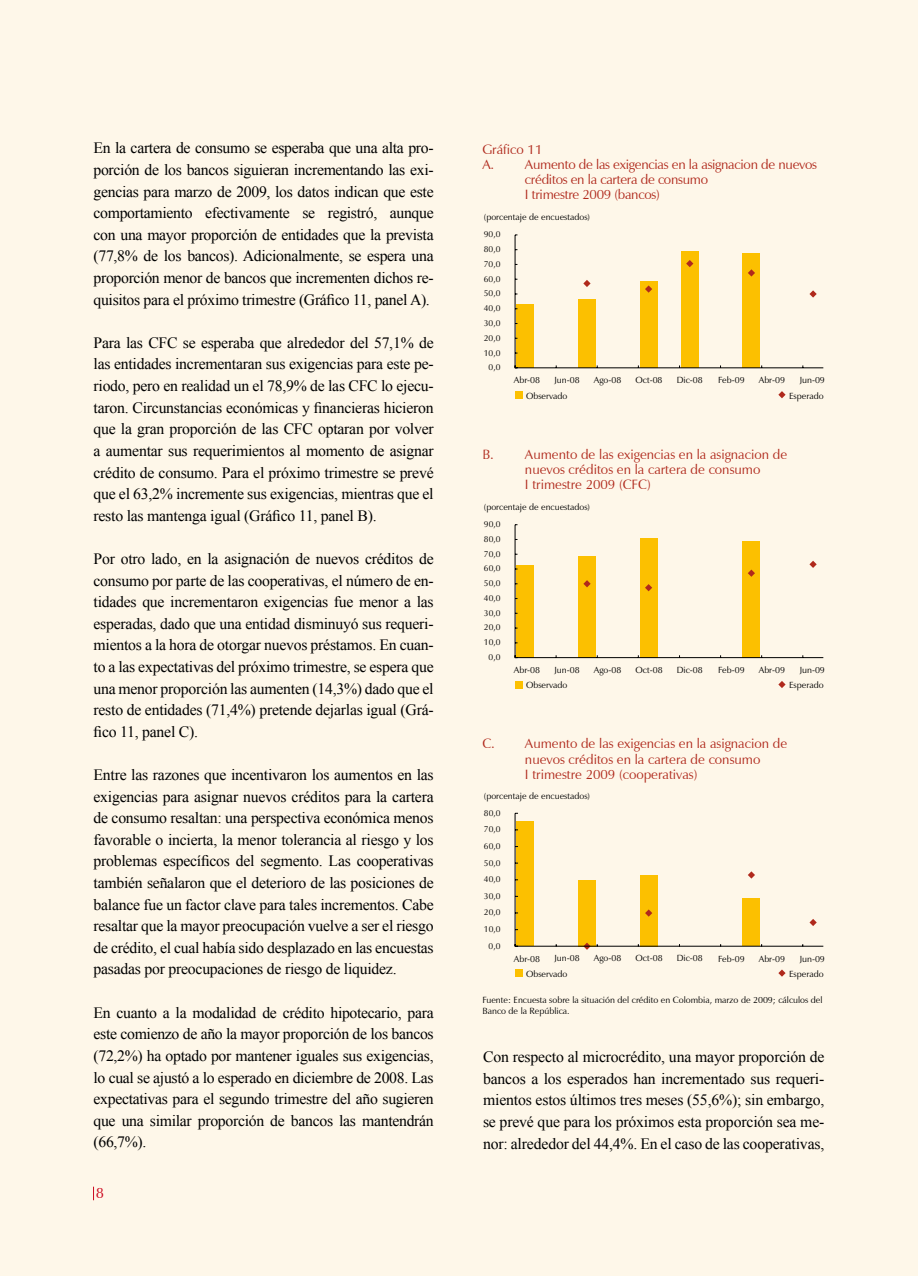
<style>
.page{position:relative;width:918px;height:1276px;background:#fff}
.page>*{position:absolute;margin:0;border:0;box-sizing:border-box;transform-origin:0 0}
.t1{font:15.75px/21.6px "Times New Roman";letter-spacing:-.015em;color:#000;text-align:justify}
.t2{font:13.5px/15px "Zapf Humanist 601 BT";color:#b0291c}
.t3{font:13.5px "Zapf Humanist 601 BT";letter-spacing:-.02em;color:#b0291c}
.t4{font:9px/10.8px "Zapf Humanist 601 BT";color:#000}
.t5{font:8.7px "Zapf Humanist 601 BT";color:#000}
</style>
<div class="page">
<div style="left:0;top:0;width:917px;height:1276px;background:#fef7e9"></div>
<svg style="left:93px;top:1186px;width:1px;height:14px"></svg>
<svg style="left:514px;top:234px;width:310px;height:134px"></svg>
<div style="left:515px;top:391px;width:8px;height:7px;background:#fcc000"></div>
<svg style="left:778px;top:391px;width:8px;height:7px"></svg>
<div style="left:515px;top:680px;width:8px;height:8px;background:#fcc000"></div>
<svg style="left:778px;top:681px;width:8px;height:7px"></svg>
<svg style="left:514px;top:524px;width:310px;height:134px"></svg>
<div style="left:515px;top:969px;width:8px;height:8px;background:#fcc000"></div>
<svg style="left:778px;top:969px;width:8px;height:7px"></svg>
<svg style="left:514px;top:812px;width:310px;height:138px"></svg>
<p class="t1" style="left:94px;top:137px;width:342px">En la cartera de consumo se esperaba que una alta pro&shy;porción de los bancos siguieran incrementando las exi&shy;gencias para marzo de 2009, los datos indican que este comportamiento efectivamente se registró, aunque con una mayor proporción de entidades que la prevista (77,8% de los bancos). Adicionalmente, se espera una proporción menor de bancos que incrementen dichos re&shy;quisitos para el próximo trimestre (Gráfico 11, panel A).</p>
<p class="t1" style="left:94px;top:331px;width:342px">Para las CFC se esperaba que alrededor del 57,1% de las entidades incrementaran sus exigencias para este pe&shy;riodo, pero en realidad un el 78,9% de las CFC lo ejecu&shy;taron. Circunstancias económicas y financieras hicieron que la gran proporción de las CFC optaran por volver a aumentar sus requerimientos al momento de asignar crédito de consumo. Para el próximo trimestre se prevé que el 63,2% incremente sus exigencias, mientras que el resto las mantenga igual (Gráfico 11, panel B).</p>
<p class="t1" style="left:94px;top:547px;width:342px">Por otro lado, en la asignación de nuevos créditos de consumo por parte de las cooperativas, el número de en&shy;tidades que incrementaron exigencias fue menor a las esperadas, dado que una entidad disminuyó sus requeri&shy;mientos a la hora de otorgar nuevos préstamos. En cuan&shy;to a las expectativas del próximo trimestre, se espera que una menor proporción las aumenten (14,3%) dado que el resto de entidades (71,4%) pretende dejarlas igual (Grá&shy;fico 11, panel C).</p>
<p class="t1" style="left:94px;top:763px;width:342px">Entre las razones que incentivaron los aumentos en las exigencias para asignar nuevos créditos para la cartera de consumo resaltan: una perspectiva económica menos favorable o incierta, la menor tolerancia al riesgo y los problemas específicos del segmento. Las cooperativas también señalaron que el deterioro de las posiciones de balance fue un factor clave para tales incrementos. Cabe resaltar que la mayor preocupación vuelve a ser el riesgo de crédito, el cual había sido desplazado en las encuestas pasadas por preocupaciones de riesgo de liquidez.</p>
<p class="t1" style="left:94px;top:1001px;width:342px">En cuanto a la modalidad de crédito hipotecario, para este comienzo de año la mayor proporción de los bancos (72,2%) ha optado por mantener iguales sus exigencias, lo cual se ajustó a lo esperado en diciembre de 2008. Las expectativas para el segundo trimestre del año sugieren que una similar proporción de bancos las mantendrán (66,7%).</p>
<p class="t2" style="left:482px;top:142px;width:52px">Gráfico 11</p>
<p class="t3" style="left:482px;top:156px;width:336px">A. Aumento de las exigencias en la asignacion de nuevos</p>
<p class="t3" style="left:525px;top:171px;width:185px">créditos en la cartera de consumo</p>
<p class="t3" style="left:525px;top:186px;width:136px">I trimestre 2009 (bancos)</p>
<p class="t4" style="left:484px;top:213px;width:108px">(porcentaje de encuestados)</p>
<p class="t5" style="left:484px;top:229px;width:18px">90,0</p>
<p class="t5" style="left:484px;top:243px;width:18px">80,0</p>
<p class="t5" style="left:484px;top:258px;width:18px">70,0</p>
<p class="t5" style="left:484px;top:273px;width:18px">60,0</p>
<p class="t5" style="left:484px;top:288px;width:18px">50,0</p>
<p class="t5" style="left:484px;top:302px;width:18px">40,0</p>
<p class="t5" style="left:484px;top:317px;width:18px">30,0</p>
<p class="t5" style="left:484px;top:332px;width:18px">20,0</p>
<p class="t5" style="left:484px;top:347px;width:18px">10,0</p>
<p class="t5" style="left:489px;top:362px;width:13px">0,0</p>
<p class="t4" style="left:514px;top:376px;width:28px">Abr-08</p>
<p class="t4" style="left:554px;top:375px;width:27px">Jun-08</p>
<p class="t4" style="left:594px;top:375px;width:29px">Ago-08</p>
<p class="t4" style="left:636px;top:375px;width:29px">Oct-08</p>
<p class="t4" style="left:677px;top:375px;width:28px">Dic-08</p>
<p class="t4" style="left:718px;top:376px;width:28px">Feb-09</p>
<p class="t4" style="left:759px;top:376px;width:28px">Abr-09</p>
<p class="t4" style="left:800px;top:376px;width:27px">Jun-09</p>
<p class="t4" style="left:526px;top:391px;width:43px">Observado</p>
<p class="t4" style="left:789px;top:391px;width:36px">Esperado</p>
<p class="t2" style="left:525px;top:446px;width:264px;text-indent:-43px">B. Aumento de las exigencias en la asignacion de nuevos créditos en la cartera de consumo<br>I trimestre 2009 (CFC)</p>
<p class="t4" style="left:484px;top:502px;width:108px">(porcentaje de encuestados)</p>
<p class="t5" style="left:484px;top:518px;width:18px">90,0</p>
<p class="t5" style="left:484px;top:533px;width:18px">80,0</p>
<p class="t5" style="left:484px;top:548px;width:18px">70,0</p>
<p class="t5" style="left:484px;top:563px;width:18px">60,0</p>
<p class="t5" style="left:484px;top:577px;width:18px">50,0</p>
<p class="t5" style="left:484px;top:592px;width:18px">40,0</p>
<p class="t5" style="left:484px;top:607px;width:18px">30,0</p>
<p class="t5" style="left:484px;top:622px;width:18px">20,0</p>
<p class="t5" style="left:484px;top:637px;width:18px">10,0</p>
<p class="t5" style="left:489px;top:651px;width:13px">0,0</p>
<p class="t4" style="left:514px;top:665px;width:28px">Abr-08</p>
<p class="t4" style="left:554px;top:665px;width:27px">Jun-08</p>
<p class="t4" style="left:594px;top:665px;width:29px">Ago-08</p>
<p class="t4" style="left:636px;top:665px;width:29px">Oct-08</p>
<p class="t4" style="left:677px;top:665px;width:28px">Dic-08</p>
<p class="t4" style="left:718px;top:665px;width:28px">Feb-09</p>
<p class="t4" style="left:759px;top:665px;width:28px">Abr-09</p>
<p class="t4" style="left:800px;top:665px;width:27px">Jun-09</p>
<p class="t4" style="left:526px;top:680px;width:43px">Observado</p>
<p class="t4" style="left:789px;top:681px;width:36px">Esperado</p>
<p class="t2" style="left:525px;top:736px;width:264px;text-indent:-43px">C. Aumento de las exigencias en la asignacion de nuevos créditos en la cartera de consumo<br>I trimestre 2009 (cooperativas)</p>
<p class="t4" style="left:484px;top:791px;width:108px">(porcentaje de encuestados)</p>
<p class="t5" style="left:484px;top:807px;width:18px">80,0</p>
<p class="t5" style="left:484px;top:823px;width:18px">70,0</p>
<p class="t5" style="left:484px;top:840px;width:18px">60,0</p>
<p class="t5" style="left:484px;top:857px;width:18px">50,0</p>
<p class="t5" style="left:484px;top:873px;width:18px">40,0</p>
<p class="t5" style="left:484px;top:890px;width:18px">30,0</p>
<p class="t5" style="left:484px;top:906px;width:18px">20,0</p>
<p class="t5" style="left:484px;top:923px;width:18px">10,0</p>
<p class="t5" style="left:489px;top:940px;width:13px">0,0</p>
<p class="t4" style="left:514px;top:954px;width:28px">Abr-08</p>
<p class="t4" style="left:554px;top:953px;width:27px">Jun-08</p>
<p class="t4" style="left:594px;top:953px;width:29px">Ago-08</p>
<p class="t4" style="left:636px;top:953px;width:29px">Oct-08</p>
<p class="t4" style="left:677px;top:953px;width:28px">Dic-08</p>
<p class="t4" style="left:718px;top:954px;width:28px">Feb-09</p>
<p class="t4" style="left:759px;top:954px;width:28px">Abr-09</p>
<p class="t4" style="left:800px;top:954px;width:27px">Jun-09</p>
<p class="t4" style="left:526px;top:969px;width:43px">Observado</p>
<p class="t4" style="left:789px;top:969px;width:36px">Esperado</p>
<p class="t4" style="left:482px;top:994px;width:342px">Fuente: Encuesta sobre la situación del crédito en Colombia, marzo de 2009; cálculos del<br>Banco de la República.</p>
<p class="t1" style="left:483px;top:1046px;width:343px">Con respecto al microcrédito, una mayor proporción de bancos a los esperados han incrementado sus requeri&shy;mientos estos últimos tres meses (55,6%); sin embargo, se prevé que para los próximos esta proporción sea me&shy;nor: alrededor del 44,4%. En el caso de las cooperativas,</p>
</div>
